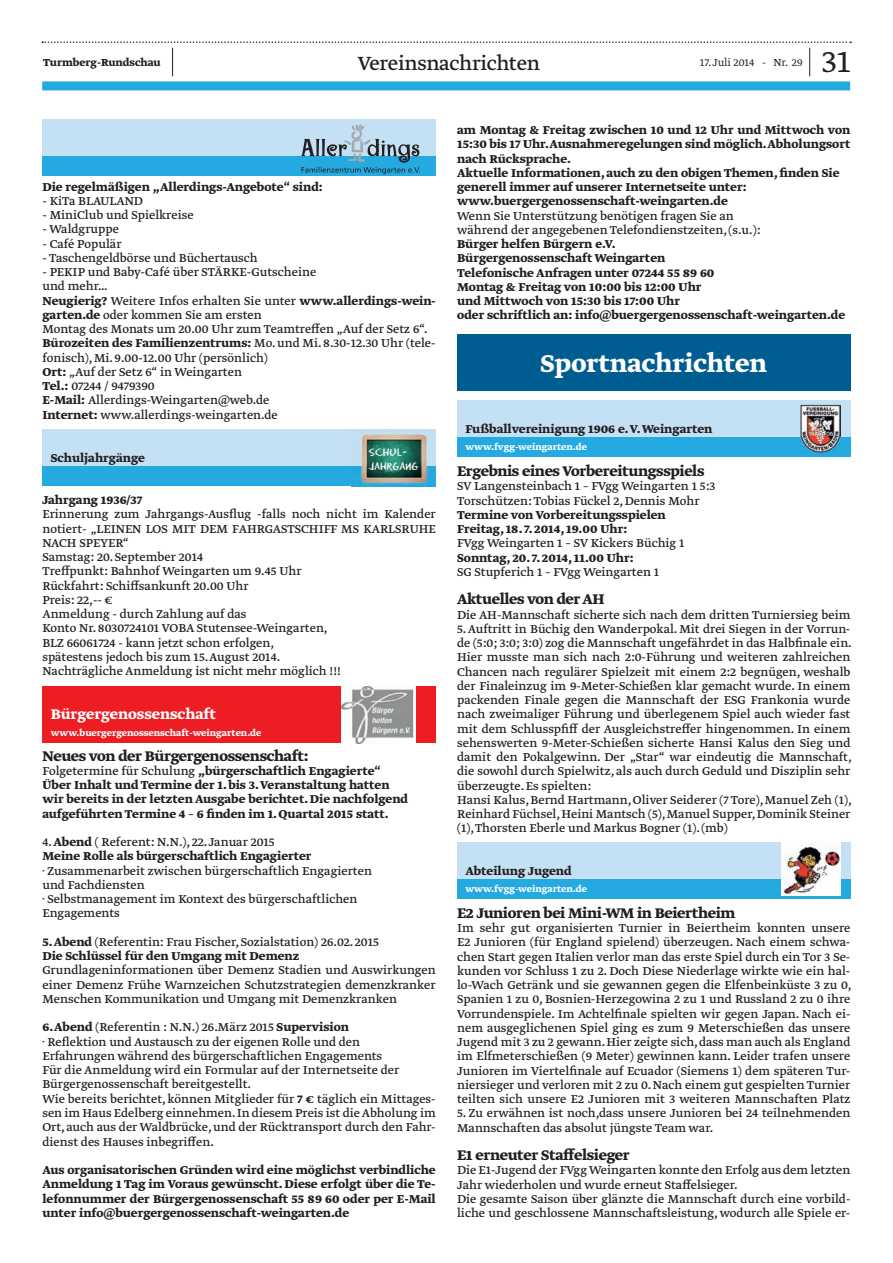
<style>
.page{position:relative;width:893px;height:1263px;background:#fff}
.page>*{position:absolute;margin:0;border:0;box-sizing:border-box;transform-origin:0 0}
.t1{font:300 36px "Greta Text Std";color:#231f20}
.t2{font:700 28.65px "Greta Text Std";color:#fff}
.t3{font:22.5px "Greta Text Std";letter-spacing:-.015em;color:#231f20}
.t4{font:700 16.5px "Greta Text Std";letter-spacing:-.02em;color:#231f20}
.t5{font:700 16.5px "Greta Text Std";color:#fff}
.t6{font:13.5px/14.2px "Greta Text Std";color:#231f20}
.t7{font:700 13.5px/14.2px "Greta Text Std";color:#231f20}
.t8{font:700 12px "Greta Text Std";color:#231f20}
.t9{font:300 12px "Greta Text Std";color:#231f20}
.t10{font:12px/14.4px "Eraser Dust";color:#fff}
.t11{font:700 10.5px "Greta Text Std";color:#fff}
.s1{font-weight:700}
.s2{font-weight:400}
</style>
<div class="page">
<div style="left:42px;top:81px;width:808px;height:9px;background:#24aae1"></div>
<svg style="left:42px;top:41px;width:809px;height:35px"></svg>
<div style="left:43px;top:119px;width:393px;height:57px;background:#c3e0f4"></div>
<div style="left:43px;top:156px;width:393px;height:20px;background:#24aae1"></div>
<svg style="left:301px;top:124px;width:119px;height:50px"></svg>
<div style="left:43px;top:429px;width:393px;height:57px;background:#c3e0f4"></div>
<div style="left:43px;top:466px;width:393px;height:20px;background:#24aae1"></div>
<img style="left:359px;top:434px;width:72px;height:52px">
<div style="left:43px;top:686px;width:393px;height:57px;background:#ee1d23"></div>
<img style="left:342px;top:686px;width:73px;height:57px">
<div style="left:457px;top:334px;width:393px;height:57px;background:#005d91"></div>
<div style="left:457px;top:400px;width:393px;height:57px;background:#c3e0f4"></div>
<div style="left:457px;top:437px;width:393px;height:20px;background:#24aae1"></div>
<img style="left:801px;top:404px;width:39px;height:49px">
<div style="left:457px;top:842px;width:393px;height:57px;background:#c3e0f4"></div>
<div style="left:457px;top:879px;width:393px;height:20px;background:#24aae1"></div>
<img style="left:782px;top:842px;width:59px;height:53px">
<p class="t8" style="left:43px;top:56px;width:119px">Turmberg-Rundschau</p>
<h3 class="t3" style="left:358px;top:50px;width:184px">Vereinsnachrichten</h3>
<p class="t9" style="left:700px;top:56px;width:104px">17. Juli 2014 - Nr. 29</p>
<h1 class="t1" style="left:822px;top:41px;width:31px">31</h1>
<p class="t7" style="left:42px;top:180px;width:282px">Die regelmäßigen „Allerdings-Angebote“ sind:</p>
<p class="t6" style="left:42px;top:194px;width:102px">- KiTa BLAULAND</p>
<p class="t6" style="left:42px;top:209px;width:153px">- MiniClub und Spielkreise</p>
<p class="t6" style="left:42px;top:223px;width:78px">- Waldgruppe</p>
<p class="t6" style="left:42px;top:237px;width:81px">- Café Populär</p>
<p class="t6" style="left:42px;top:251px;width:217px">- Taschengeldbörse und Büchertausch</p>
<p class="t6" style="left:42px;top:266px;width:395px">- PEKIP und Baby-Café über STÄRKE-Gutscheine<br>und mehr…<br><span class="s1">Neugierig?</span> Weitere Infos erhalten Sie unter <span class="s1">www.allerdings-wein&shy;garten.de</span> oder kommen Sie am ersten<br>Montag des Monats um 20.00 Uhr zum Teamtreffen „Auf der Setz 6“.<br><span class="s1">Bürozeiten des Familienzentrums:</span> Mo. und Mi. 8.30-12.30 Uhr (tele&shy;fonisch), Mi. 9.00-12.00 Uhr (persönlich)<br><span class="s1">Ort:</span> „Auf der Setz 6“ in Weingarten<br><span class="s1">Tel.:</span> 07244 / 9479390<br><span class="s1">E-Mail:</span> Allerdings-Weingarten@web.de<br><span class="s1">Internet:</span> www.allerdings-weingarten.de</p>
<p class="t7" style="left:51px;top:451px;width:96px">Schuljahrgänge</p>
<p class="t10" style="left:369px;top:445px;width:51px">SCHUL-<br>JAHRGANG</p>
<p class="t7" style="left:42px;top:494px;width:101px">Jahrgang 1936/37</p>
<p class="t6" style="left:42px;top:508px;width:395px">Erinnerung zum Jahrgangs-Ausflug -falls noch nicht im Kalender notiert- „LEINEN LOS MIT DEM FAHRGASTSCHIFF MS KARLSRUHE NACH SPEYER“<br>Samstag: 20. September 2014<br>Treffpunkt: Bahnhof Weingarten um 9.45 Uhr<br>Rückfahrt: Schiffsankunft 20.00 Uhr<br>Preis: 22,-- €<br>Anmeldung - durch Zahlung auf das<br>Konto Nr. 8030724101 VOBA Stutensee-Weingarten,<br>BLZ 66061724 - kann jetzt schon erfolgen,<br>spätestens jedoch bis zum 15. August 2014.<br>Nachträgliche Anmeldung ist nicht mehr möglich !!!</p>
<p class="t5" style="left:51px;top:704px;width:167px">Bürgergenossenschaft</p>
<p class="t11" style="left:51px;top:726px;width:212px">www.buergergenossenschaft-weingarten.de</p>
<p class="t4" style="left:42px;top:746px;width:268px">Neues von der Bürgergenossenschaft:</p>
<p class="t7" style="left:42px;top:764px;width:367px"><span class="s2">Folgetermine für Schulung</span> „bürgerschaftlich Engagierte“ Über Inhalt und Termine der 1. bis 3. Veranstaltung hatten wir bereits in der letzten Ausgabe berichtet. Die nachfolgend aufgeführten Termine 4 – 6 finden im 1. Quartal 2015 statt.</p>
<p class="t7" style="left:42px;top:835px;width:271px"><span class="s2">4.</span> Abend <span class="s2">( Referent: N.N.), 22. Januar 2015<br></span>Meine Rolle als bürgerschaftlich Engagierter</p>
<p class="t6" style="left:42px;top:864px;width:331px">· Zusammenarbeit zwischen bürgerschaftlich Engagierten und Fachdiensten<br>· Selbstmanagement im Kontext des bürgerschaftlichen Engagements</p>
<p class="t6" style="left:42px;top:935px;width:338px"><span class="s1">5. Abend</span> (Referentin: Frau Fischer, Sozialstation) 26.02. 2015<br><span class="s1">Die Schlüssel für den Umgang mit Demenz</span></p>
<p class="t6" style="left:42px;top:964px;width:395px;text-align:justify">Grundlageninformationen über Demenz Stadien und Auswirkungen einer Demenz Frühe Warnzeichen Schutzstrategien demenzkranker Menschen Kommunikation und Umgang mit Demenzkranken</p>
<p class="t6" style="left:42px;top:1021px;width:395px"><span class="s1">6. Abend</span> (Referentin : N.N.) 26.März 2015 <span class="s1">Supervision<br></span>· Reflektion und Austausch zu der eigenen Rolle und den Erfahrungen während des bürgerschaftlichen Engagements<br>Für die Anmeldung wird ein Formular auf der Internetseite der Bürgergenossenschaft bereitgestellt.<br>Wie bereits berichtet, können Mitglieder für <span class="s1">7 €</span> täglich ein Mittages&shy;sen im Haus Edelberg einnehmen. In diesem Preis ist die Abholung im Ort, auch aus der Waldbrücke, und der Rücktransport durch den Fahr&shy;dienst des Hauses inbegriffen.</p>
<p class="t7" style="left:42px;top:1163px;width:395px;text-align:justify">Aus organisatorischen Gründen wird eine möglichst verbindliche Anmeldung 1 Tag im Voraus gewünscht. Diese erfolgt über die Te&shy;lefonnummer der Bürgergenossenschaft 55 89 60 oder per E-Mail unter info@buergergenossenschaft-weingarten.de</p>
<p class="t7" style="left:457px;top:124px;width:395px">am Montag &amp; Freitag zwischen 10 und 12 Uhr und Mittwoch von 15:30 bis 17 Uhr. Ausnahmeregelungen sind möglich. Abholungsort nach Rücksprache.<br>Aktuelle Informationen, auch zu den obigen Themen, finden Sie generell immer auf unserer Internetseite unter: www.buergergenossenschaft-weingarten.de</p>
<p class="t6" style="left:457px;top:209px;width:305px">Wenn Sie Unterstützung benötigen fragen Sie an während der angegebenen Telefondienstzeiten, (s.u.):</p>
<p class="t7" style="left:457px;top:238px;width:390px">Bürger helfen Bürgern e.V.<br>Bürgergenossenschaft Weingarten<br>Telefonische Anfragen unter 07244 55 89 60<br>Montag &amp; Freitag von 10:00 bis 12:00 Uhr<br>und Mittwoch von 15:30 bis 17:00 Uhr<br>oder schriftlich an: info@buergergenossenschaft-weingarten.de</p>
<h2 class="t2" style="left:540px;top:347px;width:228px">Sportnachrichten</h2>
<p class="t7" style="left:465px;top:422px;width:249px">Fußballvereinigung 1906 e. V. Weingarten</p>
<p class="t11" style="left:465px;top:440px;width:123px">www.fvgg-weingarten.de</p>
<p class="t4" style="left:457px;top:461px;width:249px">Ergebnis eines Vorbereitungsspiels</p>
<p class="t6" style="left:457px;top:480px;width:260px">SV Langensteinbach 1 – FVgg Weingarten 1 5:3<br>Torschützen: Tobias Fückel 2, Dennis Mohr</p>
<p class="t7" style="left:457px;top:508px;width:210px">Termine von Vorbereitungsspielen<br>Freitag, 18. 7. 2014, 19.00 Uhr:</p>
<p class="t6" style="left:457px;top:537px;width:229px">FVgg Weingarten 1 – SV Kickers Büchig 1</p>
<p class="t7" style="left:457px;top:551px;width:178px">Sonntag, 20. 7. 2014, 11.00 Uhr:</p>
<p class="t6" style="left:457px;top:565px;width:204px">SG Stupferich 1 – FVgg Weingarten 1</p>
<p class="t4" style="left:457px;top:590px;width:149px">Aktuelles von der AH</p>
<p class="t6" style="left:457px;top:608px;width:395px">Die AH-Mannschaft sicherte sich nach dem dritten Turniersieg beim</p>
<p class="t6" style="left:457px;top:622px;width:396px">5. Auftritt in Büchig den Wanderpokal. Mit drei Siegen in der Vorrun&shy;de (5:0; 3:0; 3:0) zog die Mannschaft ungefährdet in das Halbfinale ein.<br>Hier musste man sich nach 2:0-Führung und weiteren zahlreichen Chancen nach regulärer Spielzeit mit einem 2:2 begnügen, weshalb der Finaleinzug im 9-Meter-Schießen klar gemacht wurde. In einem packenden Finale gegen die Mannschaft der ESG Frankonia wurde nach zweimaliger Führung und überlegenem Spiel auch wieder fast mit dem Schlusspfiff der Ausgleichstreffer hingenommen. In einem sehenswerten 9-Meter-Schießen sicherte Hansi Kalus den Sieg und damit den Pokalgewinn. Der „Star“ war eindeutig die Mannschaft, die sowohl durch Spielwitz, als auch durch Geduld und Disziplin sehr überzeugte. Es spielten:<br>Hansi Kalus, Bernd Hartmann, Oliver Seiderer (7 Tore), Manuel Zeh (1), Reinhard Füchsel, Heini Mantsch (5), Manuel Supper, Dominik Steiner (1), Thorsten Eberle und Markus Bogner (1). (mb)</p>
<p class="t7" style="left:465px;top:865px;width:108px">Abteilung Jugend</p>
<p class="t11" style="left:465px;top:883px;width:123px">www.fvgg-weingarten.de</p>
<p class="t4" style="left:457px;top:903px;width:280px">E2 Junioren bei Mini-WM in Beiertheim</p>
<p class="t6" style="left:457px;top:921px;width:396px;text-align:justify">Im sehr gut organisierten Turnier in Beiertheim konnten unsere E2 Junioren (für England spielend) überzeugen. Nach einem schwa&shy;chen Start gegen Italien verlor man das erste Spiel durch ein Tor 3 Se&shy;kunden vor Schluss 1 zu 2. Doch Diese Niederlage wirkte wie ein hal&shy;lo-Wach Getränk und sie gewannen gegen die Elfenbeinküste 3 zu 0, Spanien 1 zu 0, Bosnien-Herzegowina 2 zu 1 und Russland 2 zu 0 ihre Vorrundenspiele. Im Achtelfinale spielten wir gegen Japan. Nach ei&shy;nem ausgeglichenen Spiel ging es zum 9 Meterschießen das unsere Jugend mit 3 zu 2 gewann. Hier zeigte sich, dass man auch als England im Elfmeterschießen (9 Meter) gewinnen kann. Leider trafen unsere Junioren im Viertelfinale auf Ecuador (Siemens 1) dem späteren Tur&shy;niersieger und verloren mit 2 zu 0. Nach einem gut gespielten Turnier teilten sich unsere E2 Junioren mit 3 weiteren Mannschaften Platz</p>
<p class="t6" style="left:457px;top:1107px;width:395px">5. Zu erwähnen ist noch,dass unsere Junioren bei 24 teilnehmenden<br>Mannschaften das absolut jüngste Team war.</p>
<p class="t4" style="left:457px;top:1145px;width:174px">E1 erneuter Staffelsieger</p>
<p class="t6" style="left:457px;top:1164px;width:395px">Die E1-Jugend der FVgg Weingarten konnte den Erfolg aus dem letzten Jahr wiederholen und wurde erneut Staffelsieger.<br>Die gesamte Saison über glänzte die Mannschaft durch eine vorbild&shy;liche und geschlossene Mannschaftsleistung, wodurch alle Spiele er-</p>
</div>
